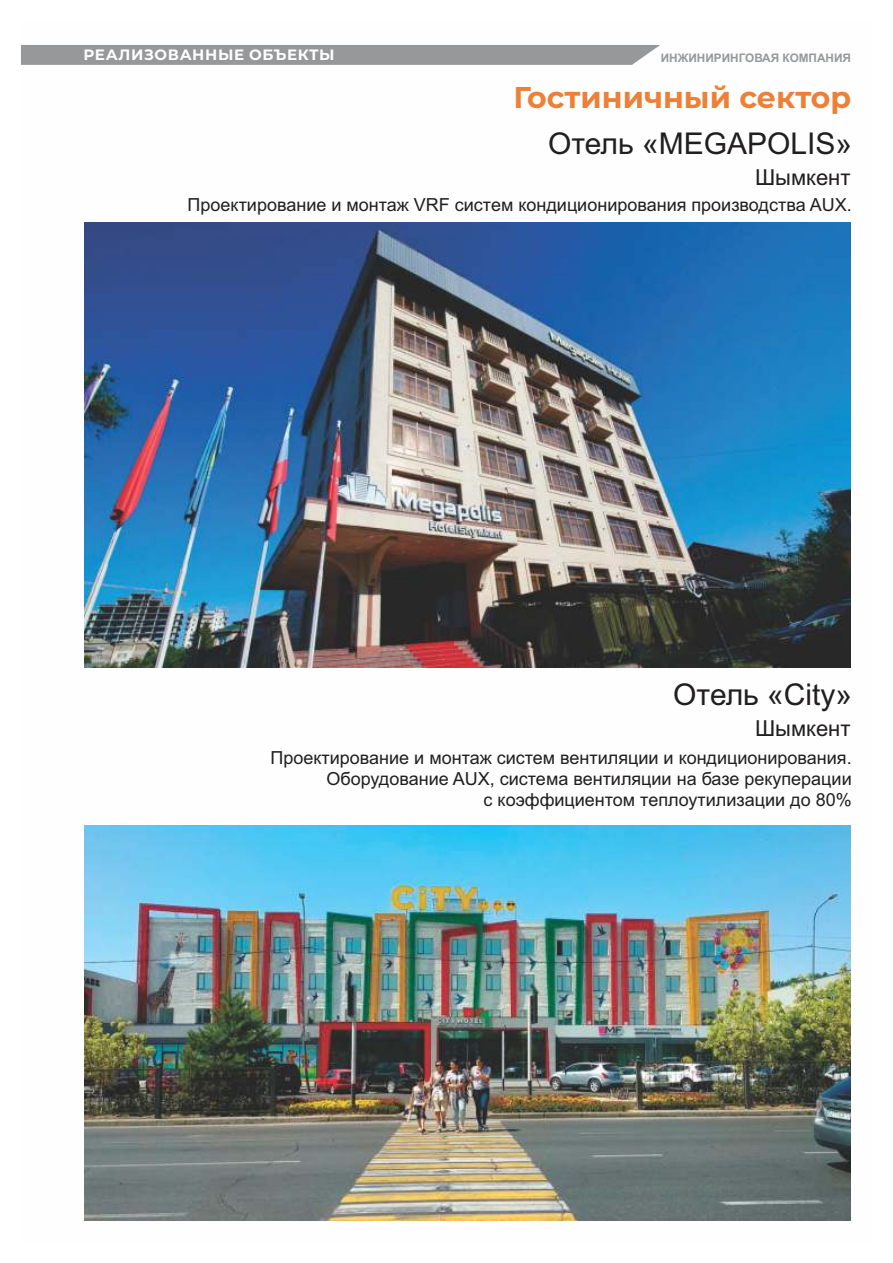
<style>
.page{position:relative;width:893px;height:1263px;background:#fff}
.page>*{position:absolute;margin:0;border:0;box-sizing:border-box;transform-origin:0 0}
.t1{font:30px "Arial";color:#201e1e}
.t2{font:700 30px "Montserrat";color:#ed8036}
.t3{font:22.05px "Arial";color:#201e1e}
.t4{font:18px/20.9px "Arial";color:#201e1e;text-align:right}
.t5{font:700 15px "Montserrat";letter-spacing:.045em;color:#fefefe}
.t6{font:700 11.7px "Arial";color:#96989a}
</style>
<div class="page">
<div style="left:21px;top:45px;width:639px;height:20px;background:#96989a"></div>
<img style="left:85px;top:223px;width:765px;height:445px">
<img style="left:85px;top:825px;width:765px;height:395px">
<p class="t5" style="left:84px;top:46px;width:253px">РЕАЛИЗОВАННЫЕ ОБЪЕКТЫ</p>
<p class="t6" style="left:661px;top:54px;width:192px">ИНЖИНИРИНГОВАЯ КОМПАНИЯ</p>
<h1 class="t2" style="left:514px;top:79px;width:339px">Гостиничный сектор</h1>
<h1 class="t1" style="left:548px;top:132px;width:305px">Отель «MEGAPOLIS»</h1>
<p class="t3" style="left:755px;top:169px;width:97px">Шымкент</p>
<p class="t4" style="left:188px;top:196px;width:666px">Проектирование и монтаж VRF систем кондиционирования производства AUX.</p>
<h1 class="t1" style="left:673px;top:683px;width:180px">Отель «City»</h1>
<p class="t4" style="left:271px;top:749px;width:583px">Проектирование и монтаж систем вентиляции и кондиционирования.<br>Oборудование AUX, система вентиляции на базе рекуперации<br>с коэффициентом теплоутилизации до 80%</p>
<p class="t3" style="left:755px;top:720px;width:97px">Шымкент</p>
</div>
